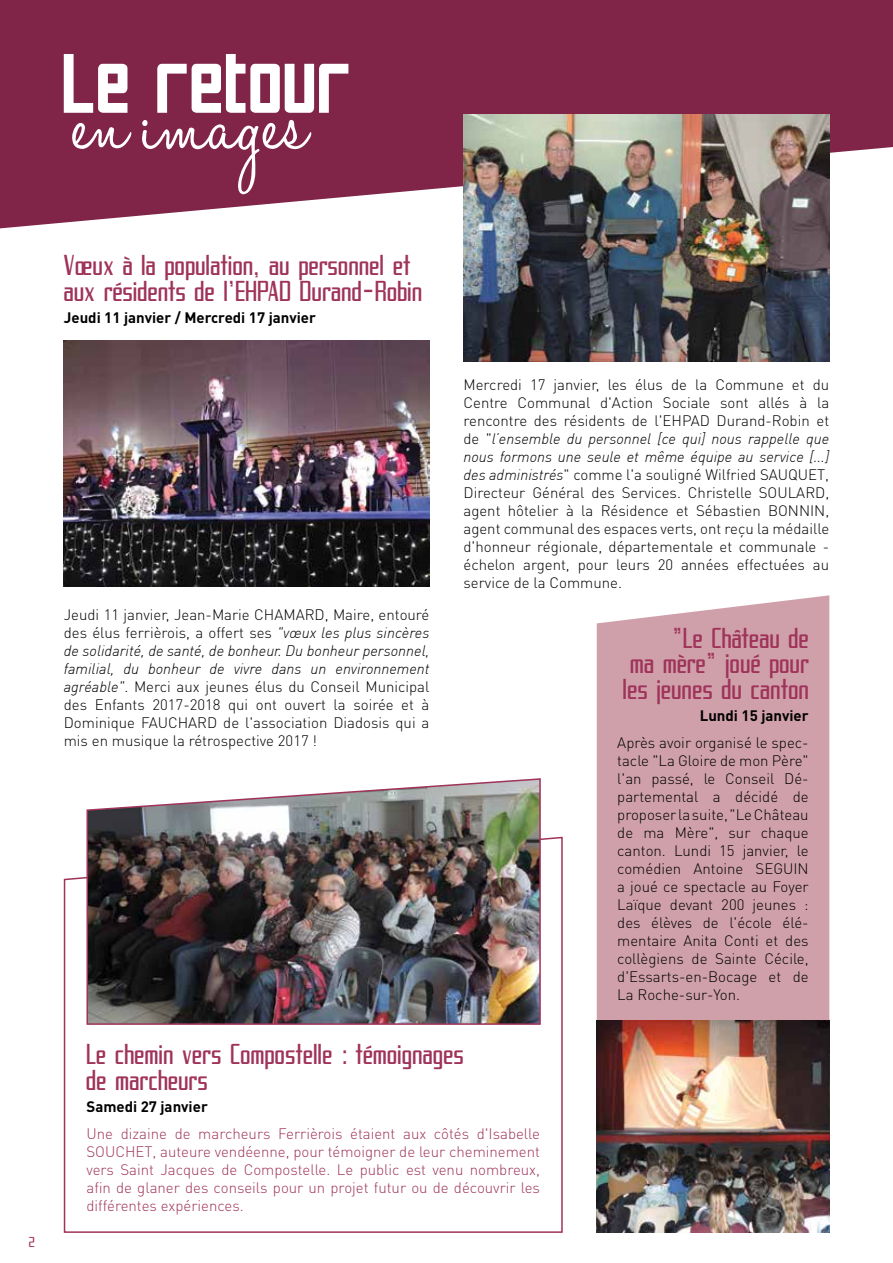
<style>
.page{position:relative;width:893px;height:1263px;background:#fff}
.page>*{position:absolute;margin:0;border:0;box-sizing:border-box;transform-origin:0 0}
.t1{font:100.35px "Puente Bueno St";color:#fff}
.t2{font:100.35px "Halo Handletter";color:#fff}
.t3{font:30px/25.5px "SF Proverbial Gothic Condensed";letter-spacing:.02em;color:#9f335a}
.t4{font:300 15px/18px "DIN Pro";color:#000;text-align:justify}
.t5{font:300 15px/18px "DIN Pro";color:#9f335a;text-align:justify}
.t6{font:italic 300 15px/18px "DIN";color:#000}
.t7{font:700 15px "DIN Pro";color:#000}
.t8{font:15px "SF Proverbial Gothic Condensed";color:#9f335a}
.s1{font-family:"DIN";font-style:italic}
.s2{font-family:"DIN Pro";font-style:normal}
</style>
<div class="page">
<svg style="left:0;top:0;width:893px;height:228px;background:#8b3857"></svg>
<svg style="left:63px;top:836px;width:500px;height:397px"></svg>
<img style="left:64px;top:340px;width:365px;height:247px">
<img style="left:86px;top:778px;width:456px;height:247px">
<div style="left:597px;top:595px;width:232px;height:425px;background:#cfa0aa"></div>
<img style="left:597px;top:1020px;width:232px;height:213px">
<img style="left:463px;top:115px;width:366px;height:246px">
<p class="t8" style="left:29px;top:1233px;width:8px">2</p>
<h1 class="t1" style="left:64px;top:29px;width:291px">Le retour</h1>
<h1 class="t2" style="left:79px;top:69px;width:230px">en images</h1>
<h2 class="t3" style="left:64px;top:252px;width:360px">Voeux à la population, au personnel et aux résidents de l'EHPAD Durand-Robin</h2>
<p class="t7" style="left:64px;top:307px;width:254px">Jeudi 11 janvier / Mercredi 17 janvier</p>
<p class="t4" style="left:64px;top:604px;width:367px;text-align:right">D, Maire, entouré<br>des élus ferrièrois, a offert ses <span class="s1">"vœux les plus sincères</span></p>
<p class="t6" style="left:64px;top:641px;width:367px">de solidarité, de santé, de bonheur. Du bonheur personnel, familial, du bonheur de vivre dans un environnement</p>
<p class="t4" style="left:64px;top:676px;width:367px"><span class="s1">agréable"</span>. Merci aux jeunes élus du Conseil M unicipal des Enfants 2017-2018 qui ont ouvert la soirée et à Dominique FAUCHARD de l'association Diadosis qui a mis en musique la rétrospective 2017 !</p>
<p class="t4" style="left:64px;top:604px;width:222px">Jeudi 11 janvier, Jean-Marie CHAMAR</p>
<p class="t4" style="left:463px;top:375px;width:367px">Mercredi 17 janvier, les élus de la Commune et du Centre Communal d'Action Sociale sont allés à la rencontre des résidents de l'EHPAD Durand-Robin et</p>
<p class="t6" style="left:463px;top:429px;width:367px"><span class="s2">de "</span>l’ensemble du personnel [ce qui] nous rappelle que nous formons une seule et même équipe au service [...]</p>
<p class="t4" style="left:463px;top:465px;width:367px"><span class="s1">des administrés</span>" comme l'a souligné Wilfried SAUQUET, Directeur Général des Services. Christelle SO ULARD, agent hôtelier à la Résidence et Sébastien BO NNI N, agent communal des espaces verts, ont reçu la médaille d'honneur régionale, départementale et communale - échelon argent, pour leurs 20 années effectuées au service de la Commune.</p>
<h2 class="t3" style="left:623px;top:625px;width:187px;text-align:justify;text-indent:49px">"Le Château de ma mère" joué pour les jeunes du canton</h2>
<p class="t7" style="left:700px;top:706px;width:110px">Lundi 15 janvier</p>
<p class="t4" style="left:617px;top:733px;width:193px">Après avoir organisé le spec&shy;tacle "La Gloire de mon Père" l'an passé, le Conseil Dé&shy;partemental a décidé de proposer la suite, "Le Château de ma Mère", sur chaque canton. Lundi 15 janvier, le comédien Antoine SEGUI N a joué ce spectacle au Foyer Laïque devant 200 jeunes : des élèves de l'école élé&shy;mentaire Anita Conti et des collègiens de Sainte Cécile, d'Essarts-en-Bocage et de La Roche-sur-Yon.</p>
<h2 class="t3" style="left:86px;top:1041px;width:379px">Le chemin vers Compostelle : témoignages de marcheurs</h2>
<p class="t7" style="left:86px;top:1096px;width:123px">Samedi 27 janvier</p>
<p class="t5" style="left:86px;top:1123px;width:455px">Une dizaine de marcheurs Ferrièrois étaient aux côtés d'Isabelle SOUCHET, auteure vendéenne, pour témoigner de leur cheminement vers Saint Jacques de Compostelle. Le public est venu nombreux, afin de glaner des conseils pour un projet futur ou de découvrir les différentes expériences.</p>
</div>
